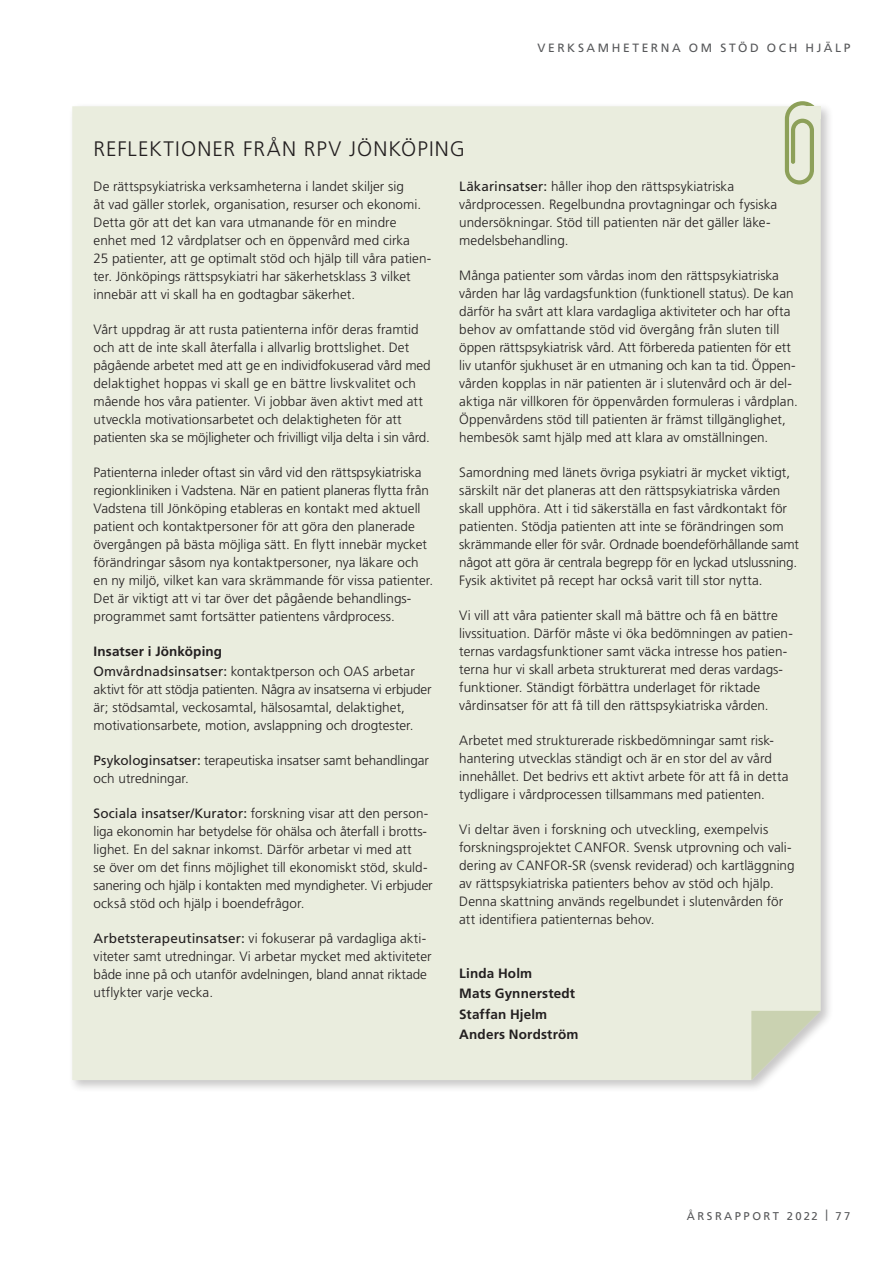
<style>
.page{position:relative;width:893px;height:1263px;background:#fff}
.page>*{position:absolute;margin:0;border:0;box-sizing:border-box;transform-origin:0 0}
.H2_Reflektioner_Rubr{font:300 21px "Frutiger LT Pro";letter-spacing:.05em;color:#231f20}
.Reflektioner_bröd{font:300 13.5px/18px "Frutiger LT Pro";color:#231f20}
.H4_Reflektioner_mell{font:700 13.5px "Frutiger LT Pro";letter-spacing:.01em;color:#231f20}
.Kapitelrubrik_HÖGER{font:12px "Frutiger LT Pro";letter-spacing:.22em;color:#57585a}
.t1{font:11.25px "Frutiger LT Pro";letter-spacing:.22em;color:#57585a}
.s1{font-weight:400}
</style>
<div class="page">
<div style="left:69px;top:103px;width:764px;height:990px;background:#231f20;opacity:.25"></div>
<div style="left:72px;top:106px;width:749px;height:974px;background:#eaedde"></div>
<svg style="left:751px;top:1011px;width:70px;height:69px"></svg>
<svg style="left:785px;top:101px;width:35px;height:84px;background:#cbd3b2"></svg>
<div style="left:807px;top:106px;width:14px;height:13px;background:#eaedde"></div>
<p class="Kapitelrubrik_HÖGER" style="left:537px;top:40px;width:314px">VERKSAMHETERNA OM STÖD OCH HJÄLP</p>
<h2 class="H2_Reflektioner_Rubr" style="left:94px;top:137px;width:373px">REFLEKTIONER FRÅN RPV JÖNKÖPING</h2>
<p class="Reflektioner_bröd" style="left:94px;top:177px;width:339px">De rättspsykiatriska verksamheterna i landet skiljer sig<br>åt vad gäller storlek, organisation, resurser och ekonomi.<br>Detta gör att det kan vara utmanande för en mindre enhet med 12 vårdplatser och en öppenvård med cirka<br>25 patienter, att ge optimalt stöd och hjälp till våra patien&shy;ter. Jönköpings rättspsykiatri har säkerhetsklass 3 vilket innebär att vi skall ha en godtagbar säkerhet.</p>
<p class="Reflektioner_bröd" style="left:94px;top:320px;width:339px">Vårt uppdrag är att rusta patienterna inför deras framtid och att de inte skall återfalla i allvarlig brottslighet. Det pågående arbetet med att ge en individfokuserad vård med delaktighet hoppas vi skall ge en bättre livskvalitet och mående hos våra patienter. Vi jobbar även aktivt med att utveckla motivationsarbetet och delaktigheten för att patienten ska se möjligheter och frivilligt vilja delta i sin vård.</p>
<p class="Reflektioner_bröd" style="left:94px;top:463px;width:341px">Patienterna inleder oftast sin vård vid den rättspsykiatriska regionkliniken i Vadstena. När en patient planeras flytta från Vadstena till Jönköping etableras en kontakt med aktuell patient och kontaktpersoner för att göra den planerade övergången på bästa möjliga sätt. En flytt innebär mycket förändringar såsom nya kontaktpersoner, nya läkare och en ny miljö, vilket kan vara skrämmande för vissa patienter.<br>Det är viktigt att vi tar över det pågående behandlings&shy;programmet samt fortsätter patientens vårdprocess.</p>
<h4 class="H4_Reflektioner_mell" style="left:94px;top:643px;width:130px">Insatser i Jönköping</h4>
<p class="Reflektioner_bröd" style="left:94px;top:663px;width:340px"><span class="s1">Omvårdnadsinsatser:</span> kontaktperson och OAS arbetar aktivt för att stödja patienten. Några av insatserna vi erbjuder är; stödsamtal, veckosamtal, hälsosamtal, delaktighet, motivationsarbete, motion, avslappning och drogtester.</p>
<p class="Reflektioner_bröd" style="left:94px;top:752px;width:337px"><span class="s1">Psykologinsatser:</span> terapeutiska insatser samt behandlingar och utredningar.</p>
<p class="Reflektioner_bröd" style="left:94px;top:805px;width:341px"><span class="s1">Sociala insatser/Kurator:</span> forskning visar att den person&shy;liga ekonomin har betydelse för ohälsa och återfall i brotts&shy;lighet. En del saknar inkomst. Därför arbetar vi med att<br>se över om det finns möjlighet till ekonomiskt stöd, skuld&shy;sanering och hjälp i kontakten med myndigheter. Vi erbjuder också stöd och hjälp i boendefrågor.</p>
<p class="Reflektioner_bröd" style="left:94px;top:930px;width:340px"><span class="s1">Arbetsterapeutinsatser:</span> vi fokuserar på vardagliga akti&shy;viteter samt utredningar. Vi arbetar mycket med aktiviteter både inne på och utanför avdelningen, bland annat riktade utflykter varje vecka.</p>
<p class="Reflektioner_bröd" style="left:459px;top:177px;width:319px"><span class="s1">Läkarinsatser:</span> håller ihop den rättspsykiatriska vårdprocessen. Regelbundna provtagningar och fysiska undersökningar. Stöd till patienten när det gäller läke&shy;medelsbehandling.</p>
<p class="Reflektioner_bröd" style="left:459px;top:266px;width:340px">Många patienter som vårdas inom den rättspsykiatriska vården har låg vardagsfunktion (funktionell status). De kan därför ha svårt att klara vardagliga aktiviteter och har ofta behov av omfattande stöd vid övergång från sluten till öppen rättspsykiatrisk vård. Att förbereda patienten för ett liv utanför sjukhuset är en utmaning och kan ta tid. Öppen&shy;vården kopplas in när patienten är i slutenvård och är del&shy;aktiga när villkoren för öppenvården formuleras i vårdplan.<br>Öppenvårdens stöd till patienten är främst tillgänglighet, hembesök samt hjälp med att klara av omställningen.</p>
<p class="Reflektioner_bröd" style="left:459px;top:463px;width:341px">Samordning med länets övriga psykiatri är mycket viktigt, särskilt när det planeras att den rättspsykiatriska vården skall upphöra. Att i tid säkerställa en fast vårdkontakt för patienten. Stödja patienten att inte se förändringen som skrämmande eller för svår. Ordnade boendeförhållande samt något att göra är centrala begrepp för en lyckad utslussning.<br>Fysik aktivitet på recept har också varit till stor nytta.</p>
<p class="Reflektioner_bröd" style="left:459px;top:606px;width:335px">Vi vill att våra patienter skall må bättre och få en bättre livssituation. Därför måste vi öka bedömningen av patien&shy;ternas vardagsfunktioner samt väcka intresse hos patien&shy;terna hur vi skall arbeta strukturerat med deras vardags&shy;funktioner. Ständigt förbättra underlaget för riktade vårdinsatser för att få till den rättspsykiatriska vården.</p>
<p class="Reflektioner_bröd" style="left:459px;top:732px;width:331px">Arbetet med strukturerade riskbedömningar samt risk&shy;hantering utvecklas ständigt och är en stor del av vård innehållet. Det bedrivs ett aktivt arbete för att få in detta tydligare i vårdprocessen tillsammans med patienten.</p>
<p class="Reflektioner_bröd" style="left:459px;top:821px;width:337px">Vi deltar även i forskning och utveckling, exempelvis forskningsprojektet CANFOR. Svensk utprovning och vali&shy;dering av CANFOR-SR (svensk reviderad) och kartläggning av rättspsykiatriska patienters behov av stöd och hjälp.<br>Denna skattning används regelbundet i slutenvården för att identifiera patienternas behov.</p>
<h4 class="H4_Reflektioner_mell" style="left:459px;top:965px;width:74px">Linda Holm</h4>
<h4 class="H4_Reflektioner_mell" style="left:459px;top:986px;width:117px">Mats Gynnerstedt</h4>
<h4 class="H4_Reflektioner_mell" style="left:459px;top:1006px;width:90px">Staffan Hjelm</h4>
<h4 class="H4_Reflektioner_mell" style="left:459px;top:1026px;width:121px">Anders Nordström</h4>
<p class="t1" style="left:687px;top:1209px;width:165px">ÅRSRAPPORT 2022 | 77</p>
</div>
